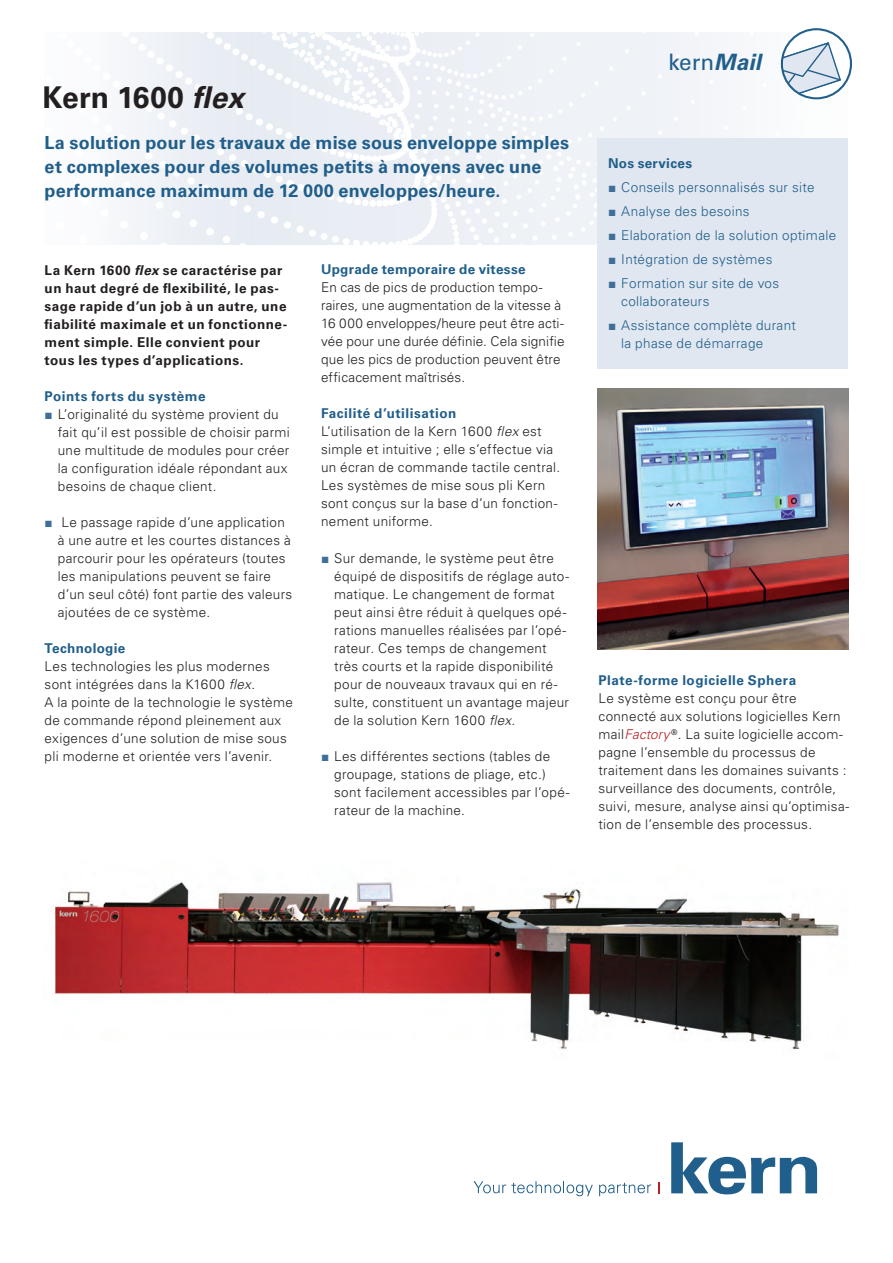
<style>
.page{position:relative;width:893px;height:1263px;background:#fff}
.page>*{position:absolute;margin:0;border:0;box-sizing:border-box;transform-origin:0 0}
.t1{font:700 30px "Univers LT Std";letter-spacing:.01em;color:#231f20}
.t2{font:22.5px "Univers LT Std";color:#205e8b}
.t3{font:700 18px/24px "Univers LT Std";letter-spacing:.01em;color:#205e8b}
.t4{font:300 13.5px/18px "Univers LT Std";letter-spacing:.025em;color:#231f20}
.t5{font:300 13.5px/18px "Univers LT Std";letter-spacing:.025em;color:#205e8b}
.t6{font:700 13.5px/18px "Univers LT Std";letter-spacing:.035em;color:#231f20}
.t7{font:700 13.5px "Univers LT Std";letter-spacing:.03em;color:#205e8b}
.s1{font-style:italic}
.s2{font-family:"Arial";font-weight:400;color:#3f6f99}
.s3{font-weight:700;color:#205e8b}
.s4{font-weight:700;font-style:italic}
.s5{font-style:italic;color:#b62024}
</style>
<div class="page">
<svg style="left:296px;top:32px;width:301px;height:213px"></svg>
<div style="left:304px;top:140px;width:7px;height:6px;background:#fff;border-radius:50%"></div>
<div style="left:292px;top:81px;width:7px;height:7px;background:#fff;border-radius:50%"></div>
<div style="left:295px;top:136px;width:7px;height:7px;background:#fff;border-radius:50%"></div>
<div style="left:332px;top:236px;width:7px;height:7px;background:#fff;border-radius:50%"></div>
<div style="left:308px;top:187px;width:7px;height:7px;background:#fff;border-radius:50%"></div>
<div style="left:297px;top:184px;width:7px;height:7px;background:#fff;border-radius:50%"></div>
<div style="left:321px;top:233px;width:7px;height:7px;background:#fff;border-radius:50%"></div>
<div style="left:309px;top:230px;width:7px;height:7px;background:#fff;border-radius:50%"></div>
<div style="left:297px;top:226px;width:7px;height:7px;background:#fff;border-radius:50%"></div>
<svg style="left:123px;top:32px;width:173px;height:213px;fill:#eaeef4"></svg>
<img style="left:597px;top:388px;width:251px;height:262px">
<svg style="left:671px;top:1142px;width:146px;height:52px"></svg>
<svg style="left:473px;top:1181px;width:120px;height:15px"></svg>
<svg style="left:599px;top:1182px;width:52px;height:14px"></svg>
<svg style="left:782px;top:29px;width:69px;height:69px"></svg>
<svg style="left:782px;top:40px;width:64px;height:58px"></svg>
<div style="left:781px;top:28px;width:71px;height:71px;border:2px solid #205e8b;border-radius:50%"></div>
<div style="left:597px;top:138px;width:251px;height:231px;background:#e1e7f0"></div>
<img style="left:55px;top:882px;width:784px;height:167px">
<h1 class="t1" style="left:43px;top:80px;width:203px">Kern 1600 <span class="s1">flex</span></h1>
<h3 class="t3" style="left:45px;top:131px;width:526px">La solution pour les travaux de mise sous enveloppe simples et complexes pour des volumes petits à moyens avec une performance maximum de 12 000 enveloppes/heure.</h3>
<p class="t6" style="left:45px;top:262px;width:244px">La Kern 1600 <span class="s1">flex</span> se caractérise par un haut degré de flexibilité, le pas&shy;sage rapide d’un job à un autre, une fiabilité maximale et un fonctionne&shy;ment simple. Elle convient pour tous les types d’applications.</p>
<p class="t7" style="left:45px;top:389px;width:162px">Points forts du système</p>
<p class="t4" style="left:58px;top:406px;width:234px;text-indent:-13px"><span class="s2">■</span> L’originalité du système provient du fait qu’il est possible de choisir parmi une multitude de modules pour créer la configuration idéale répondant aux besoins de chaque client.</p>
<p class="t4" style="left:58px;top:514px;width:236px;text-indent:-13px"><span class="s2">■</span> Le passage rapide d’une application à une autre et les courtes distances à parcourir pour les opérateurs (toutes les manipulations peuvent se faire d’un seul côté) font partie des valeurs ajoutées de ce système.</p>
<p class="t7" style="left:45px;top:641px;width:82px">Technologie</p>
<p class="t4" style="left:45px;top:658px;width:250px">Les technologies les plus modernes sont intégrées dans la K1600 <span class="s1">flex</span>.<br>A la pointe de la technologie le système de commande répond pleinement aux exigences d’une solution de mise sous pli moderne et orientée vers l’avenir.</p>
<p class="t7" style="left:321px;top:262px;width:206px">Upgrade temporaire de vitesse</p>
<p class="t4" style="left:321px;top:279px;width:245px">En cas de pics de production tempo&shy;raires, une augmentation de la vitesse à 16 000 enveloppes/heure peut être acti&shy;vée pour une durée définie. Cela signifie que les pics de production peuvent être efficacement maîtrisés.</p>
<p class="t4" style="left:321px;top:405px;width:241px"><span class="s3">Facilité d’utilisation<br></span>L’utilisation de la Kern 1600 <span class="s1">flex</span> est simple et intuitive ; elle s’effectue via un écran de commande tactile central.<br>Les systèmes de mise sous pli Kern sont conçus sur la base d’un fonction&shy;nement uniforme.</p>
<p class="t4" style="left:334px;top:550px;width:236px;text-indent:-13px"><span class="s2">■</span> Sur demande, le système peut être équipé de dispositifs de réglage auto&shy;matique. Le changement de format peut ainsi être réduit à quelques opé&shy;rations manuelles réalisées par l’opé&shy;rateur. Ces temps de changement très courts et la rapide disponibilité pour de nouveaux travaux qui en ré&shy;sulte, constituent un avantage majeur de la solution Kern 1600 <span class="s1">flex.</span></p>
<p class="t4" style="left:334px;top:748px;width:237px;text-indent:-13px"><span class="s2">■</span> Les différentes sections (tables de groupage, stations de pliage, etc.) sont facilement accessibles par l’opé&shy;rateur de la machine.</p>
<h2 class="t2" style="left:668px;top:48px;width:94px">kern<span class="s4">Mail</span></h2>
<p class="t7" style="left:608px;top:155px;width:86px">Nos services</p>
<p class="t5" style="left:608px;top:178px;width:208px"><span class="s2">■</span> Conseils personnalisés sur site</p>
<p class="t5" style="left:608px;top:202px;width:143px"><span class="s2">■</span> Analyse des besoins</p>
<p class="t5" style="left:608px;top:226px;width:230px"><span class="s2">■</span> Elaboration de la solution optimale</p>
<p class="t5" style="left:608px;top:250px;width:166px"><span class="s2">■</span> Intégration de systèmes</p>
<p class="t5" style="left:621px;top:274px;width:159px;text-indent:-13px"><span class="s2">■</span> Formation sur site de vos collaborateurs</p>
<p class="t5" style="left:621px;top:316px;width:176px;text-indent:-13px"><span class="s2">■</span> Assistance complète durant la phase de démarrage</p>
<p class="t7" style="left:598px;top:672px;width:199px">Plate-forme logicielle Sphera</p>
<p class="t4" style="left:598px;top:689px;width:252px">Le système est conçu pour être connecté aux solutions logicielles Kern mail<span class="s5">Factory</span> <sup>®</sup>. La suite logicielle accom&shy;pagne l’ensemble du processus de traitement dans les domaines suivants : surveillance des documents, contrôle, suivi, mesure, analyse ainsi qu’optimisa&shy;tion de l’ensemble des processus.</p>
</div>
